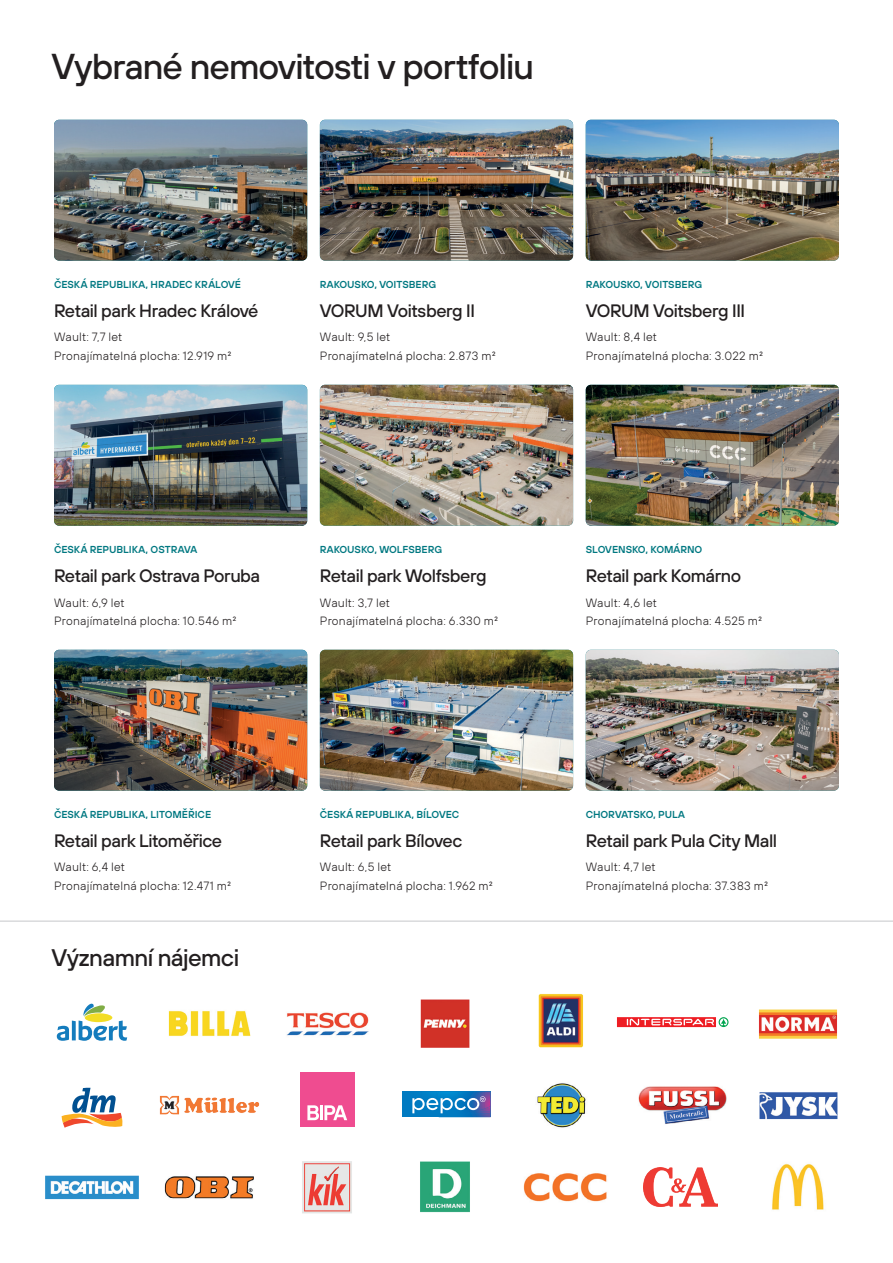
<style>
.page{position:relative;width:893px;height:1263px;background:#fff}
.page>*{position:absolute;margin:0;border:0;box-sizing:border-box;transform-origin:0 0}
.body{font:500 36px "TT Hoves";letter-spacing:-.025em;color:#231f20}
.body-2{font:500 24px "TT Hoves";color:#231f20}
.body-3{font:500 18px "TT Hoves";letter-spacing:-.025em;color:#231f20}
.body-4{font:300 12px "TT Hoves";letter-spacing:.015em;color:#231f20}
.body-5{font:500 12px "TT Hoves";letter-spacing:-.005em;color:#017881}
</style>
<div class="page">
<img style="left:586px;top:120px;width:253px;height:141px">
<img style="left:54px;top:120px;width:253px;height:141px">
<img style="left:320px;top:120px;width:253px;height:141px">
<img style="left:320px;top:650px;width:253px;height:141px">
<img style="left:54px;top:650px;width:253px;height:141px">
<img style="left:586px;top:385px;width:253px;height:141px">
<img style="left:586px;top:650px;width:253px;height:141px">
<img style="left:320px;top:385px;width:253px;height:141px">
<hr style="left:0;top:920px;width:893px;height:2px;background:#d9dadc">
<img style="left:286px;top:1012px;width:83px;height:24px">
<img style="left:638px;top:1086px;width:89px;height:38px">
<img style="left:643px;top:1168px;width:74px;height:38px">
<img style="left:168px;top:1011px;width:83px;height:25px">
<div style="left:300px;top:1073px;width:54px;height:54px;background:#ef4c90"></div>
<svg style="left:307px;top:1105px;width:40px;height:15px"></svg>
<img style="left:164px;top:1176px;width:90px;height:23px">
<img style="left:538px;top:994px;width:45px;height:54px">
<img style="left:523px;top:1173px;width:84px;height:29px">
<img style="left:420px;top:999px;width:50px;height:49px">
<img style="left:537px;top:1083px;width:49px;height:45px">
<img style="left:420px;top:1161px;width:50px;height:52px">
<img style="left:302px;top:1161px;width:50px;height:53px">
<svg style="left:62px;top:1088px;width:61px;height:40px"></svg>
<img style="left:759px;top:1009px;width:78px;height:30px">
<img style="left:759px;top:1092px;width:79px;height:28px">
<img style="left:772px;top:1163px;width:52px;height:47px">
<img style="left:159px;top:1095px;width:101px;height:20px">
<img style="left:45px;top:1175px;width:94px;height:25px">
<svg style="left:57px;top:1004px;width:70px;height:37px"></svg>
<img style="left:54px;top:385px;width:253px;height:141px">
<div style="left:617px;top:1017px;width:99px;height:10px;background:#ee1d23"></div>
<svg style="left:626px;top:1017px;width:102px;height:10px"></svg>
<div style="left:402px;top:1091px;width:89px;height:26px;background:#007ac1"></div>
<img style="left:468px;top:1114px;width:23px;height:3px">
<svg style="left:412px;top:1091px;width:79px;height:23px"></svg>
<p class="body" style="left:51px;top:44px;width:484px">Vybrané nemovitosti v portfoliu</p>
<p class="body-5" style="left:54px;top:276px;width:189px">česká republika, hradec králové</p>
<p class="body-3" style="left:54px;top:299px;width:206px">Retail park Hradec Králové</p>
<p class="body-4" style="left:54px;top:330px;width:70px">Wault: 7,7 let</p>
<p class="body-4" style="left:54px;top:349px;width:179px">Pronajímatelná plocha: 12.919 m2</p>
<p class="body-5" style="left:320px;top:276px;width:118px">rakousko, voitsberg</p>
<p class="body-3" style="left:320px;top:299px;width:157px">VORUM Voitsberg II</p>
<p class="body-4" style="left:320px;top:330px;width:72px">Wault: 9,5 let</p>
<p class="body-4" style="left:320px;top:349px;width:177px">Pronajímatelná plocha: 2.873 m2</p>
<p class="body-5" style="left:54px;top:541px;width:145px">česká republika, ostrava</p>
<p class="body-3" style="left:54px;top:564px;width:208px">Retail park Ostrava Poruba</p>
<p class="body-4" style="left:54px;top:595px;width:72px">Wault: 6,9 let</p>
<p class="body-4" style="left:54px;top:614px;width:184px">Pronajímatelná plocha: 10.546 m2</p>
<p class="body-5" style="left:320px;top:541px;width:124px">rakousko, wolfsberg</p>
<p class="body-3" style="left:320px;top:564px;width:168px">Retail park Wolfsberg</p>
<p class="body-4" style="left:320px;top:595px;width:71px">Wault: 3,7 let</p>
<p class="body-4" style="left:320px;top:614px;width:180px">Pronajímatelná plocha: 6.330 m2</p>
<p class="body-5" style="left:54px;top:806px;width:159px">česká republika, litoměřice</p>
<p class="body-3" style="left:54px;top:829px;width:170px">Retail park Litoměřice</p>
<p class="body-4" style="left:54px;top:860px;width:73px">Wault: 6,4 let</p>
<p class="body-4" style="left:54px;top:879px;width:179px">Pronajímatelná plocha: 12.471 m2</p>
<p class="body-2" style="left:51px;top:942px;width:189px">Významní nájemci</p>
<p class="body-5" style="left:320px;top:806px;width:141px">česká republika, bílovec</p>
<p class="body-3" style="left:320px;top:829px;width:144px">Retail park Bílovec</p>
<p class="body-4" style="left:320px;top:860px;width:73px">Wault: 6,5 let</p>
<p class="body-4" style="left:320px;top:879px;width:174px">Pronajímatelná plocha: 1.962 m2</p>
<p class="body-5" style="left:586px;top:276px;width:118px">rakousko, voitsberg</p>
<p class="body-3" style="left:586px;top:299px;width:161px">VORUM Voitsberg III</p>
<p class="body-4" style="left:586px;top:330px;width:73px">Wault: 8,4 let</p>
<p class="body-4" style="left:586px;top:349px;width:179px">Pronajímatelná plocha: 3.022 m2</p>
<p class="body-5" style="left:586px;top:541px;width:118px">slovensko, komárno</p>
<p class="body-3" style="left:586px;top:564px;width:157px">Retail park Komárno</p>
<p class="body-4" style="left:586px;top:595px;width:73px">Wault: 4,6 let</p>
<p class="body-4" style="left:586px;top:614px;width:178px">Pronajímatelná plocha: 4.525 m2</p>
<p class="body-5" style="left:586px;top:806px;width:101px">chorvatsko, pula</p>
<p class="body-3" style="left:586px;top:829px;width:193px">Retail park Pula City Mall</p>
<p class="body-4" style="left:586px;top:860px;width:71px">Wault: 4,7 let</p>
<p class="body-4" style="left:586px;top:879px;width:184px">Pronajímatelná plocha: 37.383 m2</p>
</div>
